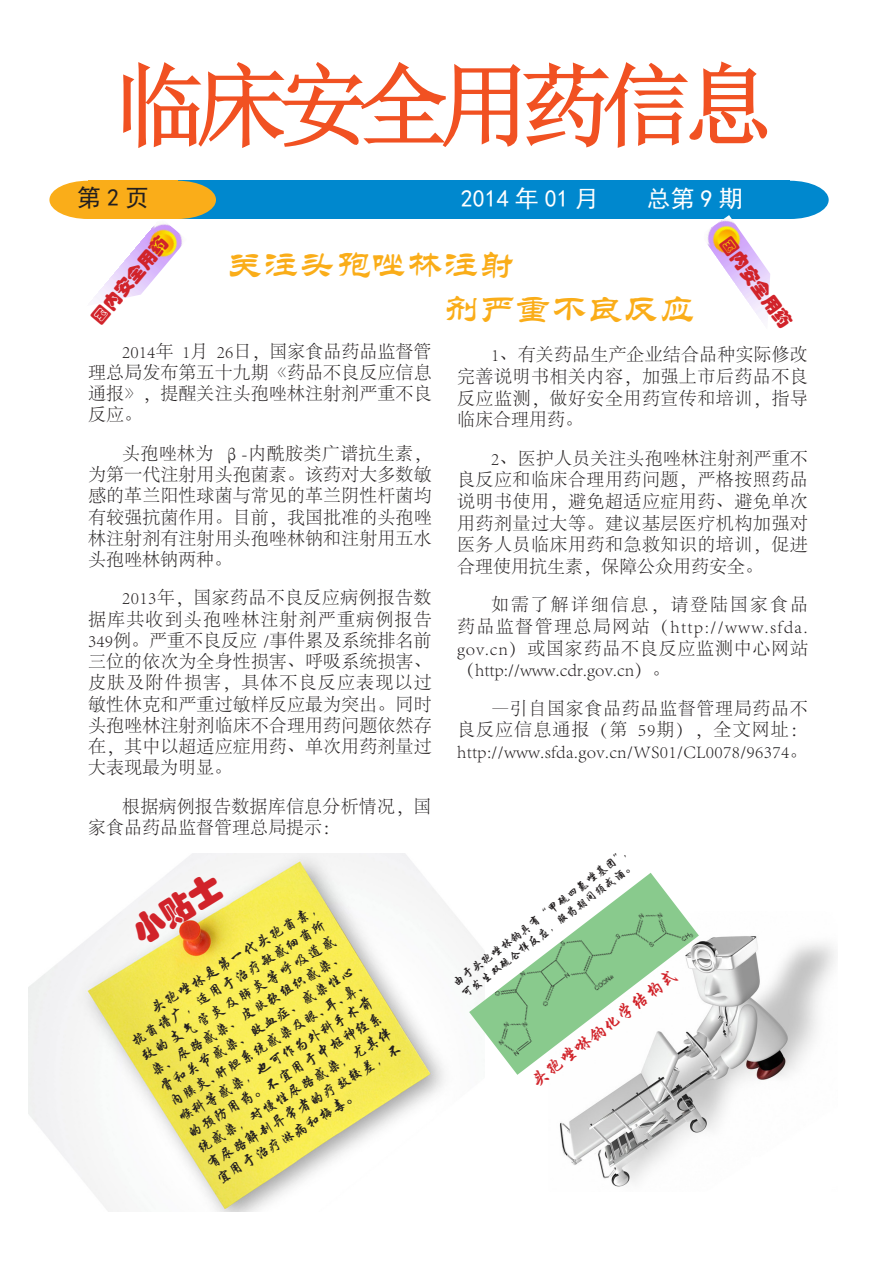
<style>
.page{position:relative;width:893px;height:1263px;background:#fff}
.page>*{position:absolute;margin:0;border:0;box-sizing:border-box;transform-origin:0 0}
.t1{font:90px "Sim Sun";letter-spacing:-.1em;color:#f15122}
.t2{font:36px "ST Liti";color:#faad19}
.t3{font:24px "Sim Hei";color:#fff}
.t4{font:24px "Sim Hei";color:#231f20}
.t5{font:300 18px/21.3px "Adobe Song Std";letter-spacing:.005em;color:#231f20;text-align:justify}
.t6{font:18px "ST Hupo";color:#d1232a}
.t7{font:18px "ST Xingkai";color:#d1232a}
.t8{font:15px/18px "ST Xingkai";color:#231f20}
.t9{font:12px/14.4px "ST Xingkai";color:#231f20}
</style>
<div class="page">
<img style="left:559px;top:936px;width:277px;height:251px">
<img style="left:29px;top:853px;width:440px;height:358px">
<svg style="left:123px;top:61px;width:645px;height:87px"></svg>
<div style="left:177px;top:181px;width:613px;height:38px;background:#0088ce"></div>
<div style="left:49px;top:181px;width:78px;height:38px;background:#faad19;border-radius:50%"></div>
<div style="left:88px;top:181px;width:89px;height:38px;background:#faad19"></div>
<div style="left:139px;top:181px;width:77px;height:38px;background:#faad19;border-radius:50%"></div>
<div style="left:752px;top:181px;width:77px;height:38px;background:#0088ce;border-radius:50%"></div>
<img style="left:94px;top:224px;width:89px;height:79px">
<img style="left:707px;top:215px;width:63px;height:106px">
<svg style="left:469px;top:873px;width:230px;height:202px"></svg>
<img style="left:473px;top:874px;width:224px;height:197px">
<svg style="left:128px;top:870px;width:98px;height:77px"></svg>
<p class="t1" style="left:116px;top:60px;width:659px">临床安全用药信息</p>
<p class="t4" style="left:77px;top:185px;width:73px">第2页</p>
<p class="t3" style="left:461px;top:186px;width:139px">2014 年 01 月</p>
<p class="t3" style="left:647px;top:186px;width:97px">总第9期</p>
<p class="t6" style="left:88px;top:316px;width:110px;rotate:-50deg">国内安全用药</p>
<p class="t6" style="left:731px;top:233px;width:109px;rotate:54deg">国内安全用药</p>
<p class="t2" style="left:227px;top:248px;width:289px">关注头孢唑林注射</p>
<p class="t2" style="left:443px;top:291px;width:253px">剂严重不良反应</p>
<p class="t5" style="left:88px;top:341px;width:345px;text-indent:34px">2014年 1月 26日，国家食品药品监督管理总局发布第五十九期《药品不良反应信息通报》，提醒关注头孢唑林注射剂严重不良反应。</p>
<p class="t5" style="left:88px;top:443px;width:345px;text-indent:34px">头孢唑林为 β-内酰胺类广谱抗生素，为第一代注射用头孢菌素。该药对大多数敏感的革兰阳性球菌与常见的革兰阴性杆菌均有较强抗菌作用。目前，我国批准的头孢唑林注射剂有注射用头孢唑林钠和注射用五水头孢唑林钠两种。</p>
<p class="t5" style="left:88px;top:588px;width:345px;text-indent:34px">2013年，国家药品不良反应病例报告数据库共收到头孢唑林注射剂严重病例报告349例。严重不良反应 /事件累及系统排名前三位的依次为全身性损害、呼吸系统损害、皮肤及附件损害，具体不良反应表现以过敏性休克和严重过敏样反应最为突出。同时头孢唑林注射剂临床不合理用药问题依然存在，其中以超适应症用药、单次用药剂量过大表现最为明显。</p>
<p class="t5" style="left:88px;top:796px;width:345px;text-indent:34px">根据病例报告数据库信息分析情况，国家食品药品监督管理总局提示：</p>
<p class="t5" style="left:457px;top:345px;width:352px;text-indent:34px">1、有关药品生产企业结合品种实际修改完善说明书相关内容，加强上市后药品不良反应监测，做好安全用药宣传和培训，指导临床合理用药。</p>
<p class="t5" style="left:457px;top:448px;width:352px;text-indent:34px">2、医护人员关注头孢唑林注射剂严重不良反应和临床合理用药问题，严格按照药品说明书使用，避免超适应症用药、避免单次用药剂量过大等。建议基层医疗机构加强对医务人员临床用药和急救知识的培训，促进合理使用抗生素，保障公众用药安全。</p>
<p class="t5" style="left:457px;top:595px;width:352px;text-indent:34px">如需了解详细信息，请登陆国家食品药品监督管理总局网站（http://www.sfda. gov.cn）或国家药品不良反应监测中心网站（http://www.cdr.gov.cn）。</p>
<p class="t5" style="left:457px;top:698px;width:352px;text-indent:34px">—引自国家食品药品监督管理局药品不良反应信息通报（第 59期），全文网址：http://www.sfda.gov.cn/WS01/CL0078/96374。</p>
<p class="t8" style="left:118px;top:1021px;width:237px;text-indent:36px;rotate:-32deg">头孢唑林是第一代头孢菌素，抗菌谱广，适用于治疗敏感细菌所致的支气管炎及肺炎等呼吸道感染、尿路感染、皮肤软组织感染、骨和关节感染、败血症、感染性心内膜炎、肝胆系统感染及眼、耳、鼻、喉科等感染，也可作为外科手术前的预防用药。不宜用于中枢神经系统感染，对慢性尿路感染，尤其伴有尿路解剖异常者的疗效较差，不宜用于治疗淋病和梅毒。</p>
<p class="t9" style="left:450px;top:979px;width:225px;rotate:-38deg">由于头孢唑林钠具有“甲硫四氮唑基团”，可发生双硫仑样反应，服药期间须戒酒。</p>
<p class="t7" style="left:527px;top:1074px;width:181px;rotate:-37deg">头孢唑啉钠化学结构式</p>
</div>
